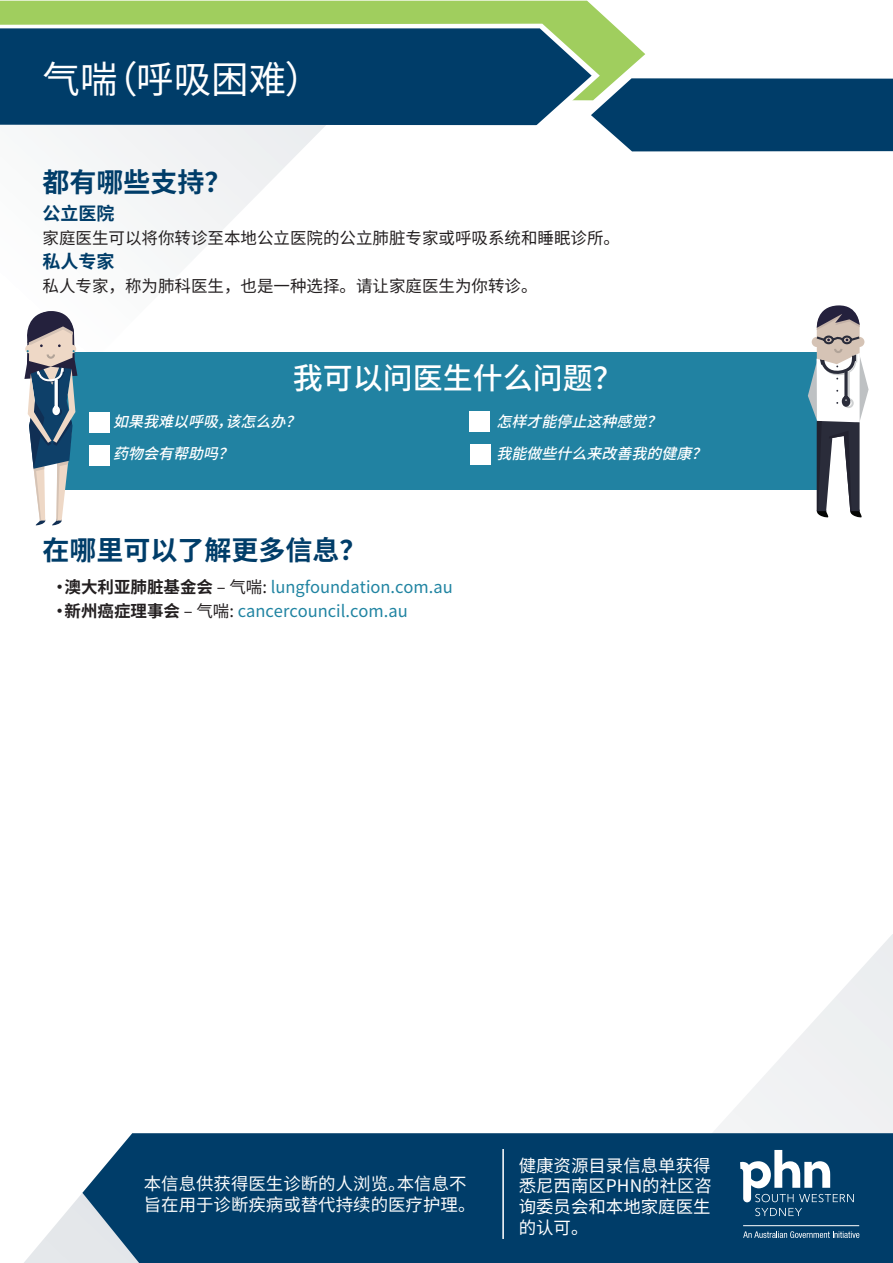
<style>
.page{position:relative;width:893px;height:1263px;background:#fff}
.page>*{position:absolute;margin:0;border:0;box-sizing:border-box;transform-origin:0 0}
.t1{font:37.5px "Noto Sans SC";color:#fff}
.t2{font:500 30px "Noto Sans SC";color:#fff}
.General_paragraphs{font:700 27px "Noto Sans SC";color:#003d69}
.General_paragraphs-2{font:700 18px "Noto Sans SC";color:#003d69}
.t3{font:17.25px/20.7px "Noto Sans SC";color:#fafbfb}
.t4{font:17.25px/20.7px "Noto Sans SC";color:#fff;text-align:justify}
.t5{font:16.5px "Noto Sans SC";color:#2084a2}
.General_paragraphs-3{font:16.5px "Noto Sans SC";color:#231f20}
.t6{font:italic 500 15px "Noto Sans SC";color:#fff}
.s1{font-weight:700;color:#231f20}
.s2{color:#231f20}
</style>
<div class="page">
<svg style="left:47px;top:127px;width:277px;height:134px"></svg>
<div style="left:600px;top:78px;width:293px;height:73px;background:#003d69"></div>
<svg style="left:0;top:0;width:646px;height:101px"></svg>
<svg style="left:0;top:24px;width:600px;height:103px;fill:#003d69"></svg>
<svg style="left:713px;top:934px;width:180px;height:199px"></svg>
<svg style="left:24px;top:1194px;width:58px;height:69px"></svg>
<div style="left:82px;top:1133px;width:811px;height:130px;background:#003d69"></div>
<svg style="left:755px;top:1208px;width:47px;height:8px"></svg>
<svg style="left:740px;top:1150px;width:114px;height:52px"></svg>
<svg style="left:743px;top:1231px;width:116px;height:7px"></svg>
<hr style="left:502px;top:1149px;width:2px;height:90px;background:#fff">
<div style="left:61px;top:352px;width:760px;height:138px;background:#2182a2"></div>
<div style="left:89px;top:413px;width:20px;height:20px;background:#fff"></div>
<div style="left:89px;top:445px;width:20px;height:20px;background:#fff"></div>
<div style="left:470px;top:412px;width:20px;height:20px;background:#fff"></div>
<div style="left:471px;top:444px;width:20px;height:20px;background:#fff"></div>
<svg style="left:24px;top:311px;width:53px;height:215px"></svg>
<svg style="left:808px;top:305px;width:60px;height:213px"></svg>
<p class="t1" style="left:43px;top:58px;width:281px">气喘（呼吸困难）</p>
<p class="General_paragraphs" style="left:43px;top:167px;width:190px">都有哪些支持？</p>
<p class="General_paragraphs-2" style="left:43px;top:203px;width:73px">公立医院</p>
<p class="General_paragraphs-3" style="left:43px;top:229px;width:579px">家庭医生可以将你转诊至本地公立医院的公立肺脏专家或呼吸系统和睡眠诊所。</p>
<p class="General_paragraphs-2" style="left:43px;top:251px;width:73px">私人专家</p>
<p class="General_paragraphs-3" style="left:43px;top:277px;width:496px">私人专家，称为肺科医生，也是一种选择。请让家庭医生为你转诊。</p>
<p class="t2" style="left:293px;top:361px;width:331px">我可以问医生什么问题？</p>
<p class="t6" style="left:113px;top:413px;width:198px">如果我难以呼吸，该怎么办？</p>
<p class="t6" style="left:113px;top:445px;width:131px">药物会有帮助吗？</p>
<p class="General_paragraphs" style="left:43px;top:535px;width:325px">在哪里可以了解更多信息？</p>
<p class="t5" style="left:52px;top:578px;width:403px"><span class="s1">•澳大利亚肺脏基金会</span> <span class="s2">– 气喘:</span> lungfoundation.com.au</p>
<p class="t5" style="left:52px;top:602px;width:358px"><span class="s1">•新州癌症理事会</span> <span class="s2">– 气喘:</span> cancercouncil.com.au</p>
<p class="t6" style="left:496px;top:413px;width:176px">怎样才能停止这种感觉？</p>
<p class="t6" style="left:496px;top:445px;width:221px">我能做些什么来改善我的健康？</p>
<p class="t3" style="left:144px;top:1174px;width:333px">本信息供获得医生诊断的人浏览。本信息不旨在用于诊断疾病或替代持续的医疗护理。</p>
<p class="t4" style="left:519px;top:1155px;width:195px">健康资源目录信息单获得悉尼西南区PHN的社区咨询委员会和本地家庭医生的认可。</p>
</div>
